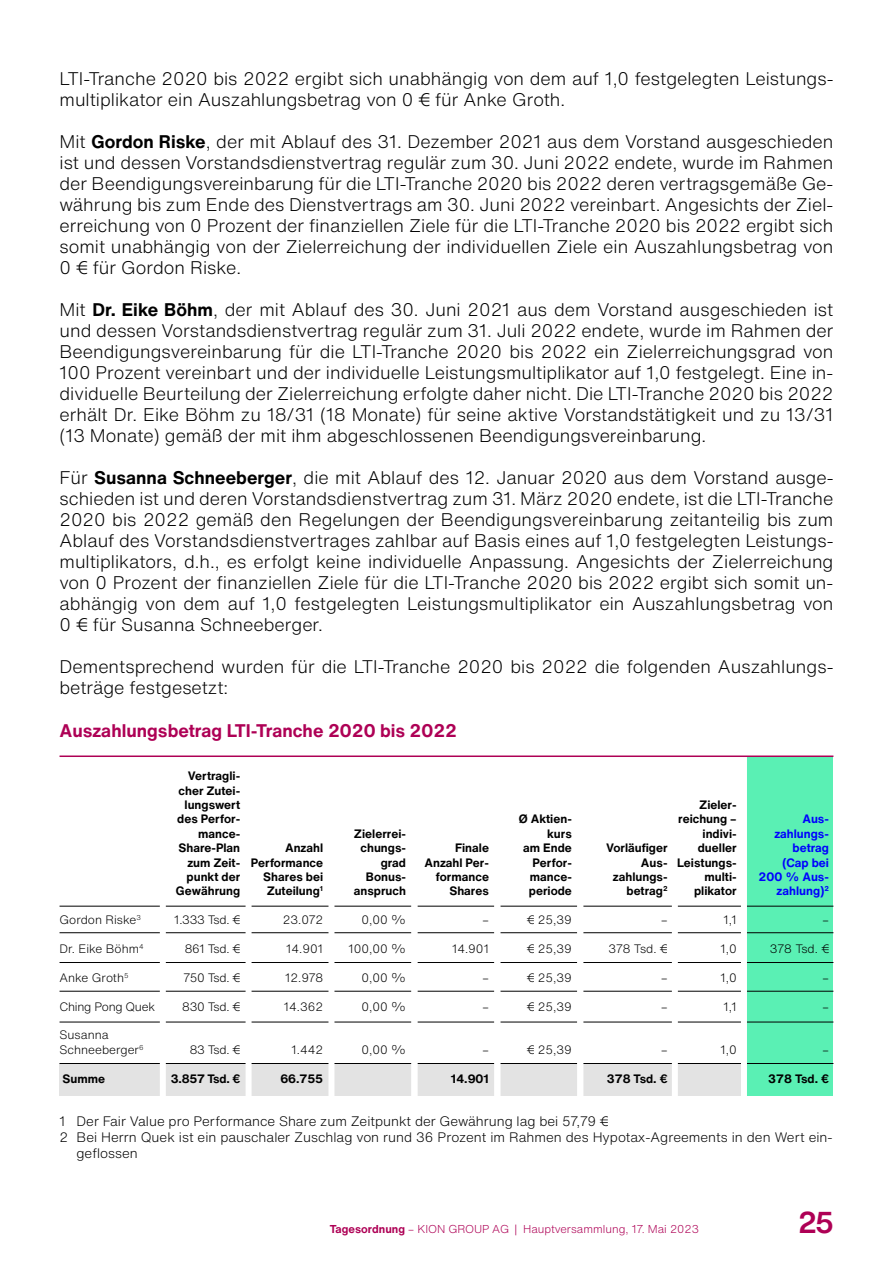
<style>
.page{position:relative;width:893px;height:1263px;background:#fff}
.page>*{position:absolute;margin:0;border:0;box-sizing:border-box;transform-origin:0 0}
.t1{font:700 29.7px "Helvetica Now Display";color:#ae0055}
.t2{font:300 18px/21px "Helvetica Now Text";color:#000;text-align:justify}
.t3{font:700 18px "Helvetica Now Text";color:#ae0055}
.t4{font:300 13.5px "Helvetica Now Text";color:#000}
.t5{font:700 12px/14.4px "Helvetica Now Text";color:#000;text-align:right}
.t6{font:300 12px/14.4px "Helvetica Now Text";color:#000}
.t7{font:700 12px/14.4px "Helvetica Now Text";color:#00f;text-align:right}
.t8{font:300 12px "Helvetica Now Text";letter-spacing:-.02em;color:#000}
.t9{font:300 11.25px "Helvetica Now Text";color:#ae0055}
.s1{font-weight:700}
</style>
<div class="page">
<div style="left:743px;top:757px;width:90px;height:338px;background:#5af0b4"></div>
<div style="left:60px;top:1063px;width:686px;height:32px;background:#e3e3e3"></div>
<hr style="left:60px;top:962px;width:773px;height:1px;background:#000">
<hr style="left:60px;top:991px;width:773px;height:1px;background:#000">
<hr style="left:60px;top:1022px;width:773px;height:1px;background:#000">
<hr style="left:60px;top:1063px;width:773px;height:1px;background:#000">
<hr style="left:60px;top:932px;width:773px;height:1px;background:#000">
<hr style="left:60px;top:906px;width:773px;height:1px;background:#000">
<div style="left:160px;top:772px;width:6px;height:363px;background:#fff"></div>
<div style="left:246px;top:763px;width:6px;height:340px;background:#fff"></div>
<div style="left:328px;top:763px;width:6px;height:340px;background:#fff"></div>
<div style="left:411px;top:763px;width:6px;height:340px;background:#fff"></div>
<div style="left:494px;top:763px;width:6px;height:340px;background:#fff"></div>
<div style="left:577px;top:763px;width:6px;height:340px;background:#fff"></div>
<div style="left:672px;top:763px;width:6px;height:340px;background:#fff"></div>
<div style="left:741px;top:757px;width:6px;height:346px;background:#fff"></div>
<hr style="left:60px;top:755px;width:773px;height:2px;background:#ae0055">
<p class="t2" style="left:60px;top:68px;width:775px">LTI-Tranche 2020 bis 2022 ergibt sich unabhängig von dem auf 1,0 festgelegten Leistungs&shy;multiplikator ein Auszahlungsbetrag von 0 € für Anke Groth.</p>
<p class="t2" style="left:60px;top:131px;width:775px">Mit <span class="s1">Gordon Riske</span>, der mit Ablauf des 31. Dezember 2021 aus dem Vorstand ausgeschieden ist und dessen Vorstandsdienstvertrag regulär zum 30. Juni 2022 endete, wurde im Rahmen der Beendigungsvereinbarung für die LTI-Tranche 2020 bis 2022 deren vertragsgemäße Ge&shy;währung bis zum Ende des Dienstvertrags am 30. Juni 2022 vereinbart. Angesichts der Ziel&shy;erreichung von 0 Prozent der finanziellen Ziele für die LTI-Tranche 2020 bis 2022 ergibt sich somit unabhängig von der Zielerreichung der individuellen Ziele ein Auszahlungsbetrag von 0 € für Gordon Riske.</p>
<p class="t2" style="left:60px;top:299px;width:775px">Mit <span class="s1">Dr. Eike Böhm</span>, der mit Ablauf des 30. Juni 2021 aus dem Vorstand ausgeschieden ist und dessen Vorstandsdienstvertrag regulär zum 31. Juli 2022 endete, wurde im Rahmen der Beendigungsvereinbarung für die LTI-Tranche 2020 bis 2022 ein Zielerreichungsgrad von 100 Prozent vereinbart und der individuelle Leistungsmultiplikator auf 1,0 festgelegt. Eine in&shy;dividuelle Beurteilung der Zielerreichung erfolgte daher nicht. Die LTI-Tranche 2020 bis 2022 erhält Dr. Eike Böhm zu 18/31 (18 Monate) für seine aktive Vorstandstätigkeit und zu 13/31 (13 Monate) gemäß der mit ihm abgeschlossenen Beendigungsvereinbarung.</p>
<p class="t2" style="left:60px;top:467px;width:775px">Für <span class="s1">Susanna Schneeberger</span>, die mit Ablauf des 12. Januar 2020 aus dem Vorstand ausge&shy;schieden ist und deren Vorstandsdienstvertrag zum 31. März 2020 endete, ist die LTI-Tranche 2020 bis 2022 gemäß den Regelungen der Beendigungsvereinbarung zeitanteilig bis zum Ablauf des Vorstandsdienstvertrages zahlbar auf Basis eines auf 1,0 festgelegten Leistungs&shy;multiplikators, d.h., es erfolgt keine individuelle Anpassung. Angesichts der Zielerreichung von 0 Prozent der finanziellen Ziele für die LTI-Tranche 2020 bis 2022 ergibt sich somit un&shy;abhängig von dem auf 1,0 festgelegten Leistungsmultiplikator ein Auszahlungsbetrag von 0 € für Susanna Schneeberger.</p>
<p class="t2" style="left:60px;top:656px;width:775px">Dementsprechend wurden für die LTI-Tranche 2020 bis 2022 die folgenden Auszahlungs&shy;beträge festgesetzt:</p>
<p class="t3" style="left:60px;top:718px;width:399px">Auszahlungsbetrag LTI-Tranche 2020 bis 2022</p>
<p class="t5" style="left:176px;top:769px;width:66px">Vertragli&shy;cher Zutei&shy;lungswert des Perfor&shy;mance-<br>Share-Plan zum Zeit&shy;punkt der<br>Gewährung</p>
<p class="t6" style="left:174px;top:912px;width:67px">1.333 Tsd. €</p>
<p class="t6" style="left:185px;top:941px;width:57px">861 Tsd. €</p>
<p class="t6" style="left:183px;top:970px;width:59px">750 Tsd. €</p>
<p class="t6" style="left:182px;top:999px;width:59px">830 Tsd. €</p>
<p class="t6" style="left:190px;top:1042px;width:52px">83 Tsd. €</p>
<p class="t5" style="left:171px;top:1071px;width:71px">3.857 Tsd. €</p>
<p class="t4" style="left:60px;top:1111px;width:551px">1 Der Fair Value pro Performance Share zum Zeitpunkt der Gewährung lag bei 57,79 €</p>
<p class="t4" style="left:60px;top:1127px;width:775px">2 Bei Herrn Quek ist ein pauschaler Zuschlag von rund 36 Prozent im Rahmen des Hypotax-Agreements in den Wert ein-</p>
<p class="t4" style="left:77px;top:1143px;width:63px">geflossen</p>
<p class="t5" style="left:677px;top:798px;width:61px">Zieler&shy;reichung – indivi&shy;dueller<br>Leistungs&shy;multi&shy;plikator</p>
<p class="t6" style="left:723px;top:912px;width:15px">1,1</p>
<p class="t6" style="left:720px;top:941px;width:18px">1,0</p>
<p class="t6" style="left:720px;top:970px;width:18px">1,0</p>
<p class="t6" style="left:723px;top:999px;width:15px">1,1</p>
<p class="t6" style="left:720px;top:1042px;width:18px">1,0</p>
<p class="t5" style="left:519px;top:812px;width:55px">Ø Aktien&shy;kurs<br>am Ende<br>Perfor&shy;mance&shy;periode</p>
<p class="t6" style="left:527px;top:912px;width:47px">€ 25,39</p>
<p class="t6" style="left:527px;top:941px;width:47px">€ 25,39</p>
<p class="t6" style="left:527px;top:970px;width:47px">€ 25,39</p>
<p class="t6" style="left:527px;top:999px;width:47px">€ 25,39</p>
<p class="t6" style="left:527px;top:1042px;width:47px">€ 25,39</p>
<p class="t7" style="left:759px;top:812px;width:72px">Aus&shy;zahlungs&shy;betrag<br>(Cap bei<br>200 % Aus&shy;zahlung)<sup>2</sup></p>
<p class="t6" style="left:823px;top:912px;width:8px">–</p>
<p class="t6" style="left:770px;top:941px;width:61px">378 Tsd. €</p>
<p class="t6" style="left:823px;top:970px;width:8px">–</p>
<p class="t6" style="left:823px;top:999px;width:8px">–</p>
<p class="t5" style="left:354px;top:826px;width:54px">Zielerrei&shy;chungs&shy;grad<br>Bonus&shy;anspruch</p>
<p class="t6" style="left:362px;top:912px;width:46px">0,00 %</p>
<p class="t6" style="left:349px;top:941px;width:59px">100,00 %</p>
<p class="t6" style="left:362px;top:970px;width:46px">0,00 %</p>
<p class="t6" style="left:362px;top:999px;width:46px">0,00 %</p>
<p class="t6" style="left:362px;top:1042px;width:46px">0,00 %</p>
<p class="t5" style="left:251px;top:841px;width:74px">Anzahl<br>Performance<br>Shares bei<br>Zuteilung<sup>1</sup></p>
<p class="t6" style="left:283px;top:912px;width:42px">23.072</p>
<p class="t6" style="left:286px;top:941px;width:38px">14.901</p>
<p class="t6" style="left:285px;top:970px;width:39px">12.978</p>
<p class="t6" style="left:284px;top:999px;width:41px">14.362</p>
<p class="t6" style="left:292px;top:1042px;width:33px">1.442</p>
<p class="t5" style="left:280px;top:1071px;width:44px">66.755</p>
<p class="t5" style="left:424px;top:841px;width:66px">Finale<br>Anzahl Per&shy;formance<br>Shares</p>
<p class="t6" style="left:483px;top:912px;width:8px">–</p>
<p class="t6" style="left:452px;top:941px;width:38px">14.901</p>
<p class="t6" style="left:483px;top:970px;width:8px">–</p>
<p class="t6" style="left:483px;top:999px;width:8px">–</p>
<p class="t5" style="left:606px;top:841px;width:63px">Vorläufiger<br>Aus&shy;zahlungs&shy;betrag<sup>2</sup></p>
<p class="t6" style="left:661px;top:912px;width:8px">–</p>
<p class="t6" style="left:609px;top:941px;width:61px">378 Tsd. €</p>
<p class="t6" style="left:661px;top:970px;width:8px">–</p>
<p class="t6" style="left:661px;top:999px;width:8px">–</p>
<p class="t6" style="left:60px;top:912px;width:83px">Gordon Riske<sup>3</sup></p>
<p class="t6" style="left:60px;top:941px;width:86px">Dr. Eike Böhm<sup>4</sup></p>
<p class="t6" style="left:60px;top:970px;width:71px">Anke Groth<sup>5</sup></p>
<p class="t8" style="left:60px;top:997px;width:97px">Ching Pong Quek</p>
<p class="t6" style="left:60px;top:1027px;width:85px">Susanna<br>Schneeberger<sup>6</sup></p>
<p class="t5" style="left:63px;top:1071px;width:44px">Summe</p>
<p class="t6" style="left:483px;top:1042px;width:8px">–</p>
<p class="t5" style="left:451px;top:1071px;width:40px">14.901</p>
<p class="t6" style="left:661px;top:1042px;width:8px">–</p>
<p class="t5" style="left:607px;top:1071px;width:62px">378 Tsd. €</p>
<p class="t6" style="left:823px;top:1042px;width:8px">–</p>
<p class="t5" style="left:768px;top:1071px;width:62px">378 Tsd. €</p>
<p class="t9" style="left:330px;top:1221px;width:370px"><span class="s1">Tagesordnung</span> – KION GROUP AG | Hauptversammlung, 17. Mai 2023</p>
<h1 class="t1" style="left:799px;top:1202px;width:36px">25</h1>
</div>
